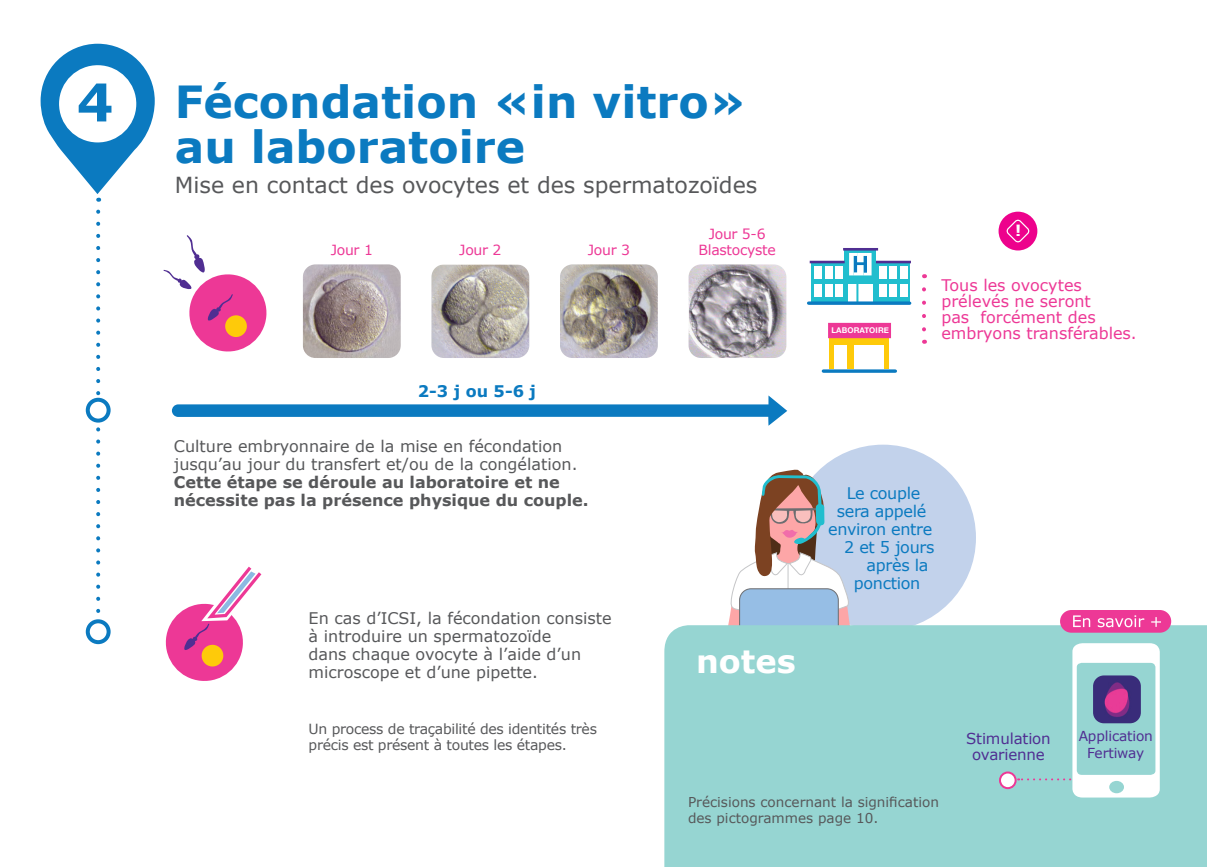
<style>
.page{position:relative;width:1207px;height:867px;background:#fff}
.page>*{position:absolute;margin:0;border:0;box-sizing:border-box;transform-origin:0 0}
.t1{font:52px "Merck";color:#0b7ac0}
.t2{font:700 52px "Verdana";color:#0b7ac0}
.t3{font:700 44.2px "Verdana";color:#0b7ac0}
.t4{font:700 32px "Verdana";color:#fff}
.t5{font:22px "Verdana";color:#57585a}
.t6{font:16px/18px "Verdana";color:#57585a}
.t7{font:700 16px/18px "Verdana";color:#57585a}
.t8{font:16px/16px "Verdana";color:#ed3896}
.t9{font:16px "Verdana";letter-spacing:-.02em;color:#0b7ac0}
.t10{font:700 16px "Verdana";color:#0b7ac0}
.t11{font:700 15.4px "Verdana";color:#fff}
.t12{font:15px/16px "Verdana";letter-spacing:-.01em;color:#502e92;text-align:center}
.t13{font:14px/16px "Verdana";letter-spacing:-.02em;color:#57585a}
.t14{font:14px "Verdana";letter-spacing:-.02em;color:#ed3896}
.t15{font:13.8px/16.2px "Verdana";letter-spacing:-.01em;color:#502e92;text-align:center}
.t16{font:13.6px/16px "Verdana";color:#57585a}
.t17{font:700 8px "Helvetica Neue";letter-spacing:.015em;color:#fff}
</style>
<div class="page">
<div style="left:790px;top:444px;width:186px;height:186px;background:#c2d2eb;border-radius:50%"></div>
<svg style="left:96px;top:211px;width:4px;height:402px"></svg>
<div style="left:86px;top:619px;width:25px;height:25px;border:4px solid #0b7ac0;border-radius:50%"></div>
<svg style="left:88px;top:399px;width:21px;height:21px"></svg>
<div style="left:86px;top:397px;width:25px;height:25px;border:4px solid #0b7ac0;border-radius:50%"></div>
<svg style="left:172px;top:395px;width:615px;height:30px"></svg>
<svg style="left:922px;top:289px;width:4px;height:54px"></svg>
<img style="left:303px;top:264px;width:98px;height:94px">
<img style="left:431px;top:264px;width:98px;height:94px">
<img style="left:560px;top:264px;width:98px;height:94px">
<img style="left:688px;top:264px;width:98px;height:94px">
<svg style="left:728px;top:469px;width:123px;height:156px"></svg>
<svg style="left:41px;top:44px;width:114px;height:158px"></svg>
<div style="left:59px;top:65px;width:78px;height:78px;background:#fff;border-radius:50%"></div>
<div style="left:829px;top:326px;width:60px;height:43px;background:#feca0a"></div>
<svg style="left:828px;top:323px;width:63px;height:15px"></svg>
<div style="left:853px;top:345px;width:30px;height:25px;background:#fff"></div>
<div style="left:834px;top:345px;width:13px;height:24px;background:#fff"></div>
<svg style="left:823px;top:369px;width:72px;height:4px"></svg>
<svg style="left:812px;top:275px;width:32px;height:26px"></svg>
<div style="left:875px;top:263px;width:34px;height:40px;background:#21bece"></div>
<div style="left:844px;top:250px;width:32px;height:53px;background:#21bece"></div>
<svg style="left:809px;top:248px;width:102px;height:27px"></svg>
<div style="left:848px;top:284px;width:25px;height:19px;background:#fff"></div>
<svg style="left:856px;top:284px;width:2px;height:17px"></svg>
<div style="left:835px;top:267px;width:7px;height:12px;background:#fff"></div>
<div style="left:835px;top:284px;width:7px;height:12px;background:#fff"></div>
<div style="left:900px;top:267px;width:7px;height:12px;background:#fff"></div>
<div style="left:900px;top:284px;width:7px;height:12px;background:#fff"></div>
<div style="left:814px;top:267px;width:7px;height:12px;background:#fff"></div>
<div style="left:814px;top:284px;width:7px;height:12px;background:#fff"></div>
<div style="left:879px;top:267px;width:7px;height:12px;background:#fff"></div>
<div style="left:879px;top:284px;width:7px;height:12px;background:#fff"></div>
<div style="left:825px;top:267px;width:7px;height:12px;background:#fff"></div>
<div style="left:825px;top:284px;width:7px;height:12px;background:#fff"></div>
<div style="left:889px;top:267px;width:7px;height:12px;background:#fff"></div>
<div style="left:889px;top:284px;width:7px;height:12px;background:#fff"></div>
<svg style="left:808px;top:301px;width:101px;height:4px"></svg>
<div style="left:998px;top:212px;width:39px;height:38px;background:#ed028c;border-radius:50%"></div>
<svg style="left:1006px;top:219px;width:24px;height:24px"></svg>
<div style="left:664px;top:625px;width:543px;height:241px;background:#96d5d2"></div>
<div style="left:1060px;top:610px;width:111px;height:22px;background:#ed3896;border-radius:11px"></div>
<svg style="left:1073px;top:615px;width:88px;height:12px"></svg>
<div style="left:1000px;top:772px;width:15px;height:16px;background:#fff;border-radius:50%"></div>
<div style="left:999px;top:771px;width:17px;height:18px;border:2px solid #ed3896;border-radius:50%"></div>
<svg style="left:1018px;top:643px;width:141px;height:154px"></svg>
<svg style="left:165px;top:566px;width:97px;height:115px"></svg>
<div style="left:201px;top:644px;width:23px;height:23px;background:#feca0a;border-radius:50%"></div>
<svg style="left:163px;top:235px;width:104px;height:117px"></svg>
<p class="t1" style="left:86px;top:70px;width:41px">4</p>
<p class="t2" style="left:77px;top:66px;width:38px">4</p>
<p class="t3" style="left:175px;top:71px;width:573px">Fécondation «in vitro»</p>
<p class="t3" style="left:175px;top:115px;width:352px">au laboratoire</p>
<p class="t5" style="left:175px;top:170px;width:584px">Mise en contact des ovocytes et des spermatozoïdes</p>
<p class="t14" style="left:331px;top:240px;width:44px">Jour 1</p>
<p class="t14" style="left:459px;top:240px;width:44px">Jour 2</p>
<p class="t14" style="left:588px;top:240px;width:44px">Jour 3</p>
<p class="t10" style="left:418px;top:380px;width:120px">2-3 j ou 5-6 j</p>
<p class="t6" style="left:174px;top:437px;width:405px">Culture embryonnaire de la mise en fécondation jusqu’au jour du transfert et/ou de la congélation.</p>
<p class="t7" style="left:174px;top:472px;width:416px">Cette étape se déroule au laboratoire et ne nécessite pas la présence physique du couple.</p>
<p class="t6" style="left:308px;top:609px;width:304px">En cas d’ICSI, la fécondation consiste à introduire un spermatozoïde<br>dans chaque ovocyte à l’aide d’un microscope et d’une pipette.</p>
<p class="t13" style="left:308px;top:721px;width:290px">Un process de traçabilité des identités très précis est présent à toutes les étapes.</p>
<p class="t14" style="left:708px;top:225px;width:58px">Jour 5-6</p>
<p class="t14" style="left:698px;top:241px;width:79px">Blastocyste</p>
<p class="t4" style="left:696px;top:639px;width:101px">notes</p>
<p class="t17" style="left:831px;top:325px;width:59px">LABORATOIRE</p>
<p class="t11" style="left:1015px;top:220px;width:8px">!</p>
<p class="t8" style="left:941px;top:277px;width:197px">Tous les ovocytes prélevés ne seront<br>pas forcément des embryons transférables.</p>
<p class="t9" style="left:846px;top:482px;width:75px">Le couple</p>
<p class="t9" style="left:837px;top:500px;width:91px">sera appelé</p>
<p class="t9" style="left:828px;top:518px;width:106px">environ entre</p>
<p class="t9" style="left:844px;top:536px;width:92px">2 et 5 jours</p>
<p class="t9" style="left:866px;top:554px;width:63px">après la</p>
<p class="t9" style="left:854px;top:572px;width:68px">ponction</p>
<p class="t12" style="left:966px;top:730px;width:86px">Stimulation ovarienne</p>
<p class="t15" style="left:1078px;top:728px;width:76px">Application<br>Fertiway</p>
<p class="t16" style="left:688px;top:794px;width:252px">Précisions concernant la signification des pictogrammes page 10.</p>
</div>
